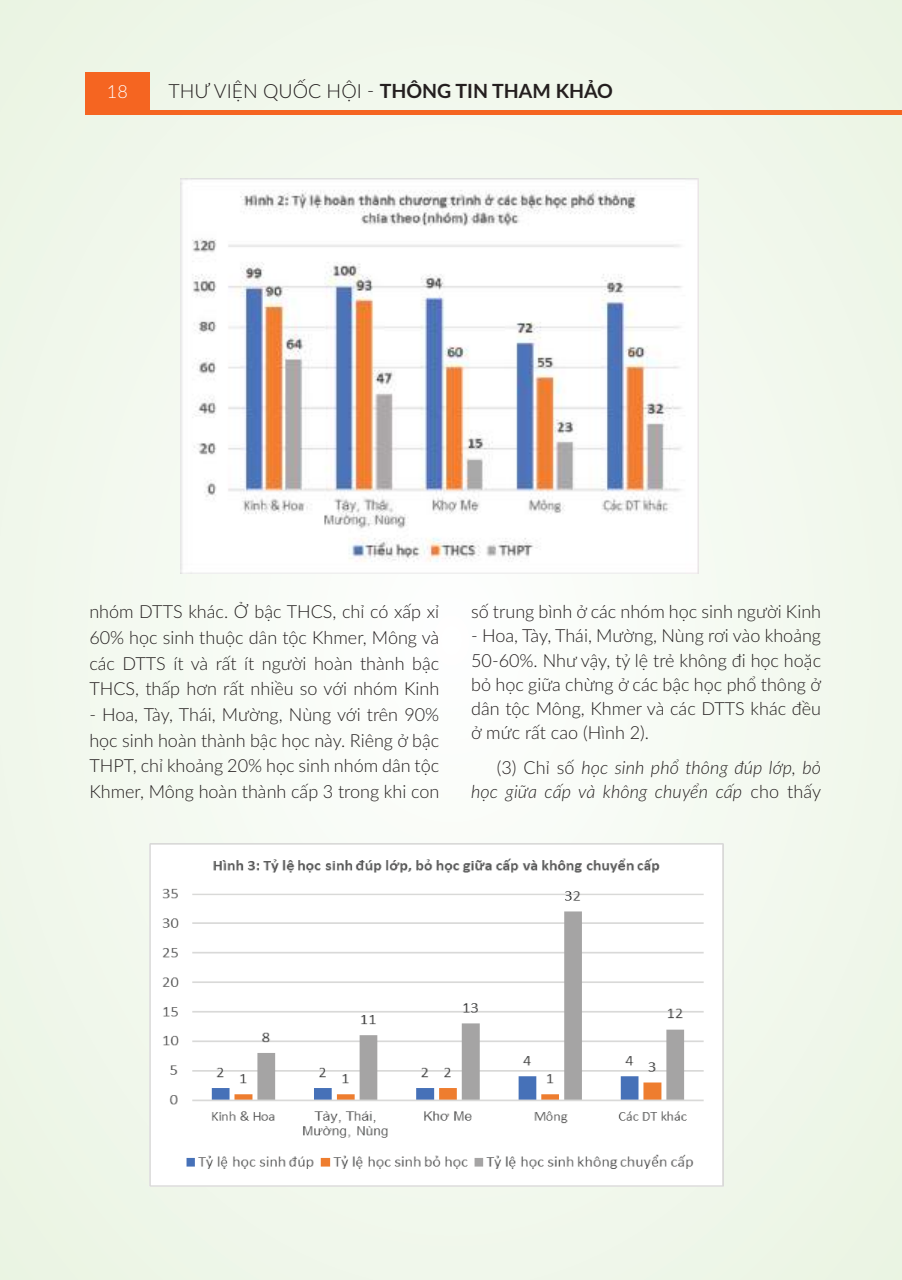
<style>
.page{position:relative;width:902px;height:1280px;background:#fff}
.page>*{position:absolute;margin:0;border:0;box-sizing:border-box;transform-origin:0 0}
.t1{font:700 19.5px "Lato";color:#241f1f}
.t2{font:300 18px/25.7px "Lato";color:#241f1f;text-align:justify}
.t3{font:italic 300 18px/24.2px "Lato";letter-spacing:.005em;color:#241f1f;text-align:right}
.t4{font:300 18px "Lato";color:#fff}
.s1{font-weight:300}
.s2{font-style:normal}
</style>
<div class="page">
<div style="left:0;top:0;width:901px;height:1280px;background:linear-gradient(to right,#f3f8ee,#f3f8ee)"></div>
<hr style="left:901px;top:0;width:1px;height:1280px;background:#edf6e8">
<div style="left:85px;top:72px;width:65px;height:43px;background:#f56521"></div>
<hr style="left:150px;top:111px;width:751px;height:4px;background:#f56521">
<img style="left:180px;top:179px;width:518px;height:395px">
<img style="left:149px;top:843px;width:574px;height:344px">
<p class="t4" style="left:107px;top:79px;width:22px">18</p>
<p class="t1" style="left:168px;top:76px;width:446px"><span class="s1">THƯ VIỆN QUỐC HỘI -</span> THÔNG TIN THAM KHẢO</p>
<p class="t2" style="left:89px;top:598px;width:351px">nhóm DTTS khác. Ở bậc THCS, chỉ có xấp xỉ 60% học sinh thuộc dân tộc Khmer, Mông và các DTTS ít và rất ít người hoàn thành bậc THCS, thấp hơn rất nhiều so với nhóm Kinh</p>
<p class="t2" style="left:89px;top:701px;width:351px">- Hoa, Tày, Thái, Mường, Nùng với trên 90% học sinh hoàn thành bậc học này. Riêng ở bậc THPT, chỉ khoảng 20% học sinh nhóm dân tộc Khmer, Mông hoàn thành cấp 3 trong khi con</p>
<p class="t2" style="left:471px;top:598px;width:351px">số trung bình ở các nhóm học sinh người Kinh</p>
<p class="t2" style="left:471px;top:623px;width:351px;line-height:24.2px">- Hoa, Tày, Thái, Mường, Nùng rơi vào khoảng 50-60%. Như vậy, tỷ lệ trẻ không đi học hoặc bỏ học giữa chừng ở các bậc học phổ thông ở dân tộc Mông, Khmer và các DTTS khác đều ở mức rất cao (Hình 2).</p>
<p class="t3" style="left:471px;top:755px;width:351px"><span class="s2">(3) Chỉ số</span> học sinh phổ thông đúp lớp, bỏ học giữa cấp và không chuyển cấp <span class="s2">cho thấy</span></p>
</div>
